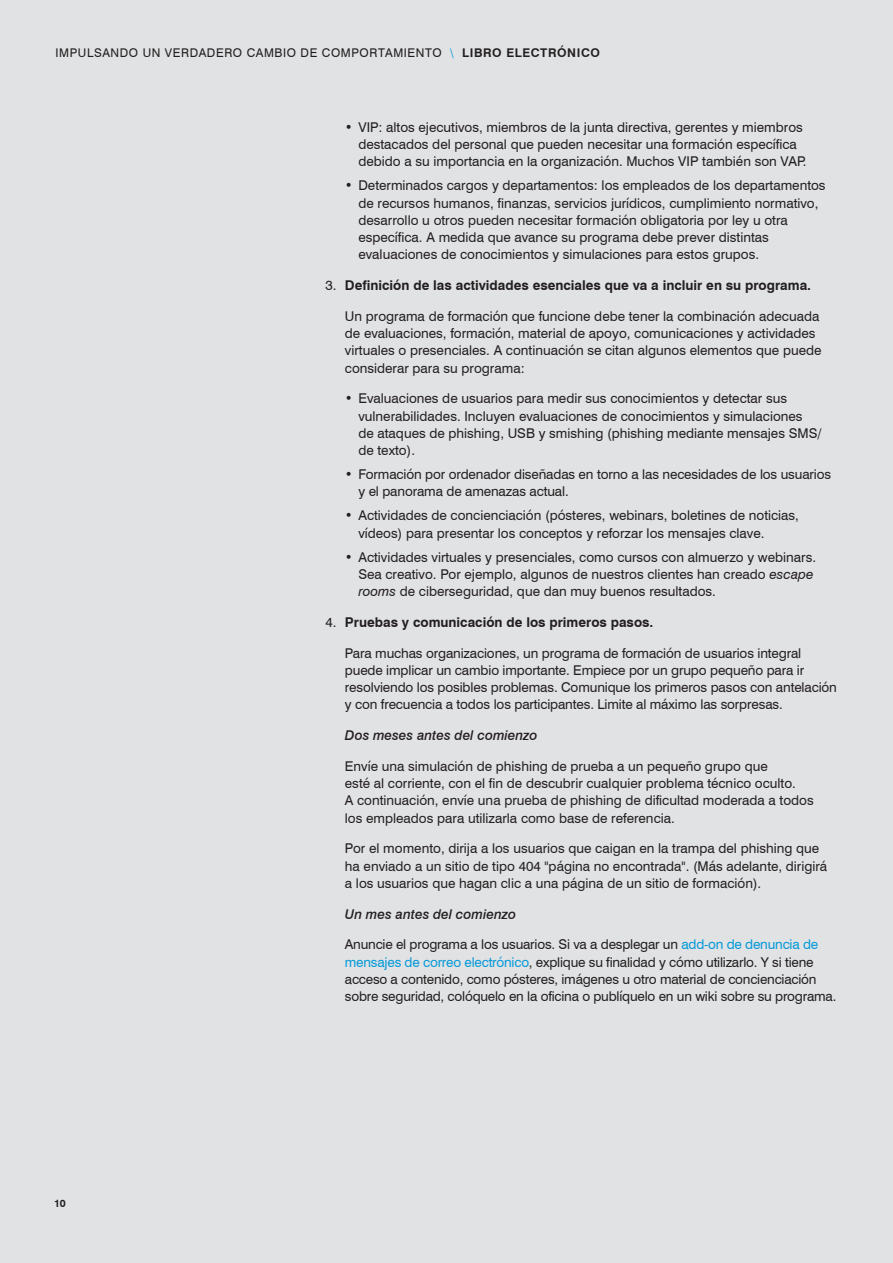
<style>
.page{position:relative;width:893px;height:1263px;background:#e1e2e4}
.page>*{position:absolute;margin:0;border:0;box-sizing:border-box;transform-origin:0 0}
.t1{font:13.5px/17.2px "Swiss 721 BT";color:#231f20}
.t2{font:700 13.5px "Swiss 721 BT";color:#231f20}
.t3{font:italic 500 13.5px "Swiss 721 BT";color:#231f20}
.t4{font:12px "Swiss 721 BT";letter-spacing:.05em;color:#231f20}
.t5{font:700 10.5px "Swiss 721 BT";color:#231f20}
.s1{color:#069ad9}
.s2{font-weight:700}
.s3{font-weight:400}
.s4{font-style:italic}
</style>
<div class="page">
<p class="t4" style="left:55px;top:45px;width:546px">IMPULSANDO UN VERDADERO CAMBIO DE COMPORTAMIENTO <span class="s1">\</span> <span class="s2">LIBRO ELECTRÓNICO</span></p>
<p class="t5" style="left:54px;top:1197px;width:13px">10</p>
<p class="t1" style="left:358px;top:118px;width:449px;text-indent:-14px">• VIP: altos ejecutivos, miembros de la junta directiva, gerentes y miembros destacados del personal que pueden necesitar una formación específica debido a su importancia en la organización. Muchos VIP también son VAP.</p>
<p class="t1" style="left:358px;top:177px;width:469px;text-indent:-14px">• Determinados cargos y departamentos: los empleados de los departamentos de recursos humanos, finanzas, servicios jurídicos, cumplimiento normativo, desarrollo u otros pueden necesitar formación obligatoria por ley u otra específica. A medida que avance su programa debe prever distintas evaluaciones de conocimientos y simulaciones para estos grupos.</p>
<p class="t2" style="left:325px;top:277px;width:487px"><span class="s3">3.</span> Definición de las actividades esenciales que va a incluir en su programa.</p>
<p class="t1" style="left:345px;top:307px;width:478px">Un programa de formación que funcione debe tener la combinación adecuada de evaluaciones, formación, material de apoyo, comunicaciones y actividades virtuales o presenciales. A continuación se citan algunos elementos que puede considerar para su programa:</p>
<p class="t1" style="left:358px;top:390px;width:465px;text-indent:-14px">• Evaluaciones de usuarios para medir sus conocimientos y detectar sus vulnerabilidades. Incluyen evaluaciones de conocimientos y simulaciones<br>de ataques de phishing, USB y smishing (phishing mediante mensajes SMS/ de texto).</p>
<p class="t1" style="left:358px;top:466px;width:474px;text-indent:-14px">• Formación por ordenador diseñadas en torno a las necesidades de los usuarios y el panorama de amenazas actual.</p>
<p class="t1" style="left:358px;top:507px;width:442px;text-indent:-14px">• Actividades de concienciación (pósteres, webinars, boletines de noticias, vídeos) para presentar los conceptos y reforzar los mensajes clave.</p>
<p class="t1" style="left:358px;top:548px;width:459px;text-indent:-14px">• Actividades virtuales y presenciales, como cursos con almuerzo y webinars.<br>Sea creativo. Por ejemplo, algunos de nuestros clientes han creado <span class="s4">escape rooms</span> de ciberseguridad, que dan muy buenos resultados.</p>
<p class="t2" style="left:325px;top:614px;width:329px"><span class="s3">4.</span> Pruebas y comunicación de los primeros pasos.</p>
<p class="t1" style="left:345px;top:644px;width:493px">Para muchas organizaciones, un programa de formación de usuarios integral puede implicar un cambio importante. Empiece por un grupo pequeño para ir resolviendo los posibles problemas. Comunique los primeros pasos con antelación y con frecuencia a todos los participantes. Limite al máximo las sorpresas.</p>
<p class="t3" style="left:345px;top:727px;width:194px">Dos meses antes del comienzo</p>
<p class="t1" style="left:345px;top:757px;width:470px">Envíe una simulación de phishing de prueba a un pequeño grupo que<br>esté al corriente, con el fin de descubrir cualquier problema técnico oculto.<br>A continuación, envíe una prueba de phishing de dificultad moderada a todos los empleados para utilizarla como base de referencia.</p>
<p class="t1" style="left:345px;top:840px;width:484px">Por el momento, dirija a los usuarios que caigan en la trampa del phishing que ha enviado a un sitio de tipo 404 "página no encontrada". (Más adelante, dirigirá a los usuarios que hagan clic a una página de un sitio de formación).</p>
<p class="t3" style="left:345px;top:906px;width:173px">Un mes antes del comienzo</p>
<p class="t1" style="left:345px;top:936px;width:493px">Anuncie el programa a los usuarios. Si va a desplegar un <span class="s1">add-on de denuncia de mensajes de correo electrónico</span>, explique su finalidad y cómo utilizarlo. Y si tiene acceso a contenido, como pósteres, imágenes u otro material de concienciación sobre seguridad, colóquelo en la oficina o publíquelo en un wiki sobre su programa.</p>
</div>
